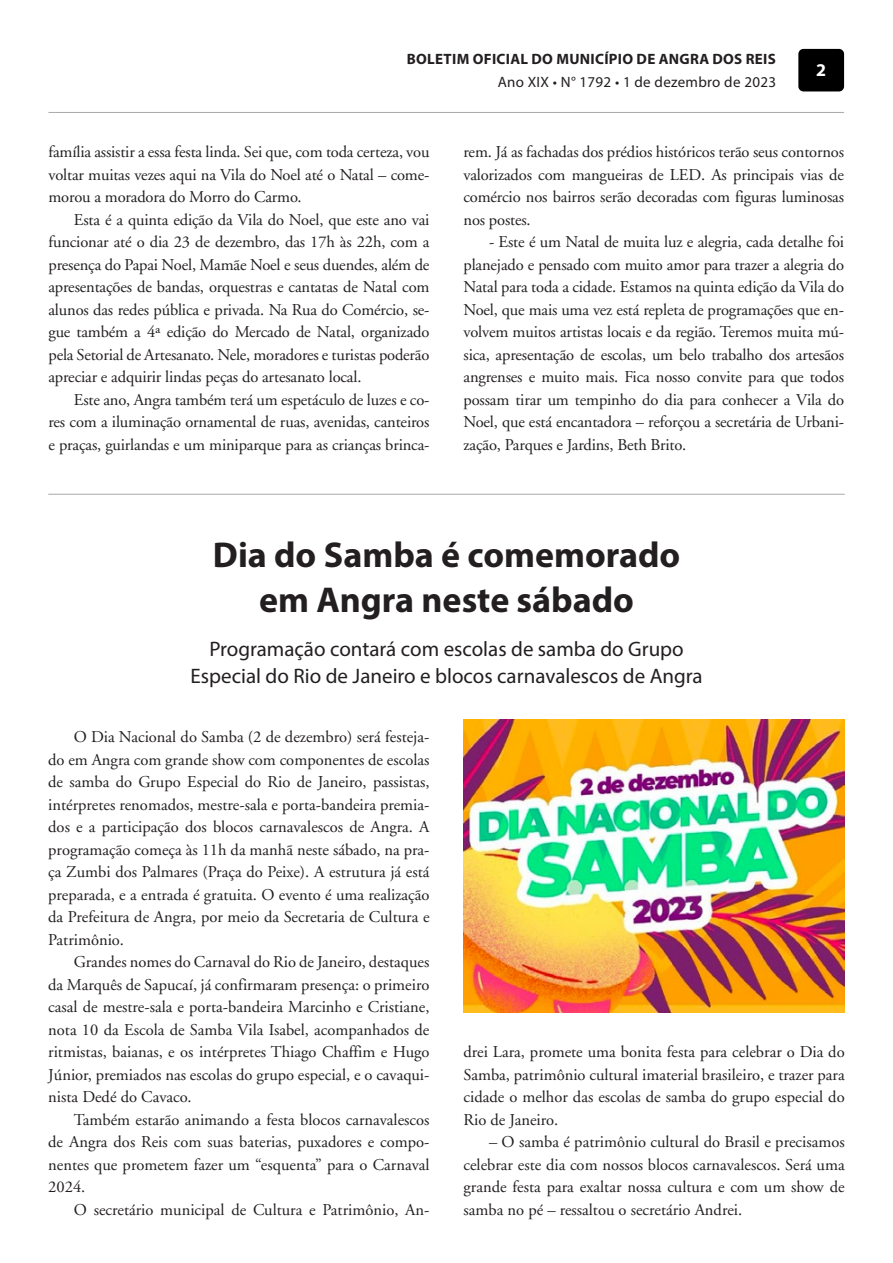
<style>
.page{position:relative;width:893px;height:1263px;background:#fff}
.page>*{position:absolute;margin:0;border:0;box-sizing:border-box;transform-origin:0 0}
.t1{font:700 36px/45px "Myriad Pro";color:#231f20;text-align:center}
.t2{font:21px/27px "Myriad Pro";color:#231f20;text-align:center}
.t3{font:700 18px "Myriad Pro";color:#fff}
.Massa_de_Texto_Matérias{font:16.5px/22.5px "Adobe Garamond";letter-spacing:-.005em;color:#231f20;text-align:justify}
.t4{font:700 15px "Myriad Pro";letter-spacing:.02em;color:#231f20}
.t5{font:15px "Myriad Pro";letter-spacing:.02em;color:#231f20}
</style>
<div class="page">
<div style="left:798px;top:49px;width:46px;height:42px;background:#000;border-radius:5px"></div>
<hr style="left:48px;top:112px;width:796px;height:1px;background:#a8a9ad">
<hr style="left:48px;top:494px;width:797px;height:1px;background:#a8a9ad">
<img style="left:463px;top:720px;width:382px;height:292px">
<p class="t4" style="left:407px;top:50px;width:370px">BOLETIM OFICIAL DO MUNICÍPIO DE ANGRA DOS REIS</p>
<p class="t5" style="left:498px;top:73px;width:280px">Ano XIX • N° 1792 • 1 de dezembro de 2023</p>
<p class="t3" style="left:816px;top:58px;width:11px">2</p>
<p class="Massa_de_Texto_Matérias" style="left:48px;top:141px;width:382px">família assistir a essa festa linda. Sei que, com toda certeza, vou voltar muitas vezes aqui na Vila do Noel até o Natal – come&shy;morou a moradora do Morro do Carmo.</p>
<p class="Massa_de_Texto_Matérias" style="left:48px;top:208px;width:383px;text-indent:26px">Esta é a quinta edição da Vila do Noel, que este ano vai funcionar até o dia 23 de dezembro, das 17h às 22h, com a presença do Papai Noel, Mamãe Noel e seus duendes, além de apresentações de bandas, orquestras e cantatas de Natal com alunos das redes pública e privada. Na Rua do Comércio, se&shy;gue também a 4ª edição do Mercado de Natal, organizado pela Setorial de Artesanato. Nele, moradores e turistas poderão apreciar e adquirir lindas peças do artesanato local.</p>
<p class="Massa_de_Texto_Matérias" style="left:48px;top:388px;width:382px;text-indent:26px">Este ano, Angra também terá um espetáculo de luzes e co&shy;res com a iluminação ornamental de ruas, avenidas, canteiros e praças, guirlandas e um miniparque para as crianças brinca-</p>
<p class="Massa_de_Texto_Matérias" style="left:463px;top:141px;width:382px">rem. Já as fachadas dos prédios históricos terão seus contornos valorizados com mangueiras de LED. As principais vias de comércio nos bairros serão decoradas com figuras luminosas nos postes.</p>
<p class="Massa_de_Texto_Matérias" style="left:463px;top:231px;width:382px;text-indent:26px">- Este é um Natal de muita luz e alegria, cada detalhe foi planejado e pensado com muito amor para trazer a alegria do Natal para toda a cidade. Estamos na quinta edição da Vila do Noel, que mais uma vez está repleta de programações que en&shy;volvem muitos artistas locais e da região. Teremos muita mú&shy;sica, apresentação de escolas, um belo trabalho dos artesãos angrenses e muito mais. Fica nosso convite para que todos possam tirar um tempinho do dia para conhecer a Vila do Noel, que está encantadora – reforçou a secretária de Urbani&shy;zação, Parques e Jardins, Beth Brito.</p>
<p class="t1" style="left:213px;top:531px;width:469px">Dia do Samba é comemorado em Angra neste sábado</p>
<p class="t2" style="left:191px;top:635px;width:513px">Programação contará com escolas de samba do Grupo<br>Especial do Rio de Janeiro e blocos carnavalescos de Angra</p>
<p class="Massa_de_Texto_Matérias" style="left:48px;top:726px;width:383px;text-indent:26px">O Dia Nacional do Samba (2 de dezembro) será festeja&shy;do em Angra com grande show com componentes de escolas de samba do Grupo Especial do Rio de Janeiro, passistas, intérpretes renomados, mestre-sala e porta-bandeira premia&shy;dos e a participação dos blocos carnavalescos de Angra. A programação começa às 11h da manhã neste sábado, na pra&shy;ça Zumbi dos Palmares (Praça do Peixe). A estrutura já está preparada, e a entrada é gratuita. O evento é uma realização da Prefeitura de Angra, por meio da Secretaria de Cultura e Patrimônio.</p>
<p class="Massa_de_Texto_Matérias" style="left:48px;top:951px;width:383px;text-indent:26px">Grandes nomes do Carnaval do Rio de Janeiro, destaques da Marquês de Sapucaí, já confirmaram presença: o primeiro casal de mestre-sala e porta-bandeira Marcinho e Cristiane, nota 10 da Escola de Samba Vila Isabel, acompanhados de ritmistas, baianas, e os intérpretes Thiago Chaffim e Hugo Júnior, premiados nas escolas do grupo especial, e o cavaqui&shy;nista Dedé do Cavaco.</p>
<p class="Massa_de_Texto_Matérias" style="left:48px;top:1108px;width:383px;text-indent:26px">Também estarão animando a festa blocos carnavalescos de Angra dos Reis com suas baterias, puxadores e compo&shy;nentes que prometem fazer um “esquenta” para o Carnaval 2024.</p>
<p class="Massa_de_Texto_Matérias" style="left:74px;top:1198px;width:357px">O secretário municipal de Cultura e Patrimônio, An-</p>
<p class="Massa_de_Texto_Matérias" style="left:463px;top:1041px;width:383px">drei Lara, promete uma bonita festa para celebrar o Dia do Samba, patrimônio cultural imaterial brasileiro, e trazer para cidade o melhor das escolas de samba do grupo especial do Rio de Janeiro.</p>
<p class="Massa_de_Texto_Matérias" style="left:463px;top:1131px;width:383px;text-indent:26px">– O samba é patrimônio cultural do Brasil e precisamos celebrar este dia com nossos blocos carnavalescos. Será uma grande festa para exaltar nossa cultura e com um show de samba no pé – ressaltou o secretário Andrei.</p>
</div>
